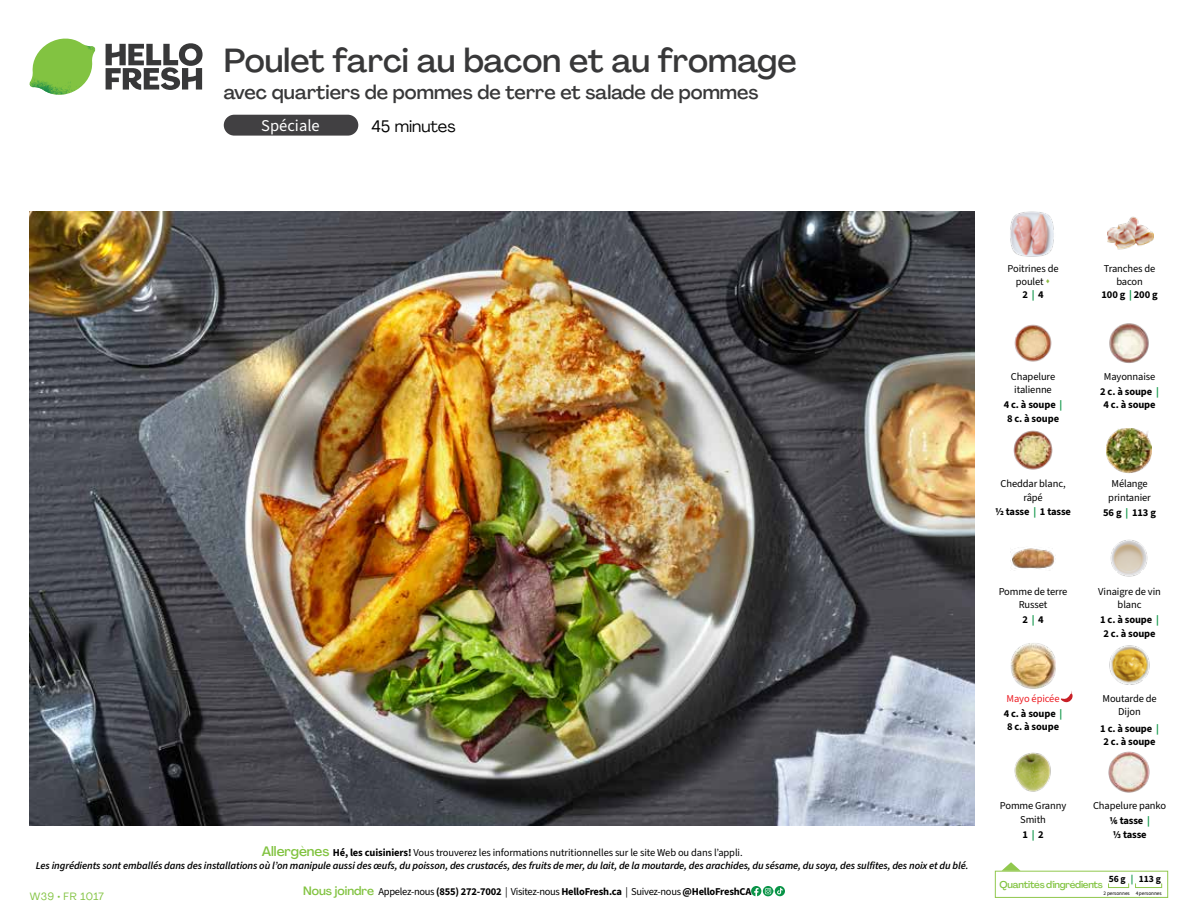
<style>
.page{position:relative;width:1188px;height:918px;background:#fff}
.page>*{position:absolute;margin:0;border:0;box-sizing:border-box;transform-origin:0 0}
.t1{font:500 33px "Agrandir";letter-spacing:-.005em;color:#383839}
.t2{font:500 19.5px "Agrandir";color:#383839}
.t3{font:16.5px "Agrandir";color:#000}
.t4{font:16.5px "Source Sans 3";color:#fff}
.t5{font:italic 600 10.5px/13.5px "Source Sans 3";letter-spacing:-.01em;color:#000;text-align:center}
.t6{font:10.5px/13.5px "Source Sans 3";letter-spacing:-.01em;color:#000;text-align:center}
.t7{font:700 10.5px/13.5px "Source Sans 3";letter-spacing:-.01em;color:#000;text-align:center}
.t8{font:10.5px/14.9px "Source Sans 3";letter-spacing:-.01em;color:#ed1d24}
.t9{font:10.5px "Agrandir";letter-spacing:.045em;color:#82c341}
.t10{font:500 9.75px "Agrandir";letter-spacing:-.025em;color:#82c341}
.t11{font:700 9.6px "Source Sans 3";color:#000}
.t12{font:5.25px "Source Sans 3";letter-spacing:-.01em;color:#000}
.s1{color:#8cba42}
.s2{font-weight:700}
.s3{font-weight:700;color:#0b9446}
.s4{font-family:"Agrandir";font-weight:500;font-style:normal;font-size:13.5px;color:#82c341}
.s5{font-weight:700;font-style:normal}
.s6{font-weight:400;font-style:normal}
.s7{font-family:"Agrandir";font-weight:500;font-size:12px;color:#82c341}
.s8{font-weight:400}
.s9{color:#0b9446}
.s10{font-weight:700;color:#000}
</style>
<div class="page">
<svg style="left:106px;top:43px;width:97px;height:47px"></svg>
<svg style="left:34px;top:39px;width:59px;height:38px"></svg>
<img style="left:65px;top:39px;width:30px;height:25px">
<img style="left:33px;top:60px;width:56px;height:10px">
<img style="left:29px;top:64px;width:58px;height:31px">
<img style="left:64px;top:70px;width:25px;height:24px">
<img style="left:30px;top:211px;width:945px;height:615px">
<svg style="left:775px;top:886px;width:10px;height:10px"></svg>
<svg style="left:751px;top:886px;width:32px;height:10px"></svg>
<svg style="left:1002px;top:862px;width:19px;height:9px"></svg>
<div style="left:995px;top:871px;width:173px;height:27px;border:1px solid #91c84e"></div>
<div style="left:1108px;top:883px;width:21px;height:5px;border:1px solid #91c84e"></div>
<div style="left:1135px;top:883px;width:27px;height:5px;border:1px solid #91c84e"></div>
<img style="left:1014px;top:324px;width:38px;height:38px">
<img style="left:1109px;top:323px;width:40px;height:40px">
<img style="left:1013px;top:430px;width:40px;height:40px">
<img style="left:1106px;top:428px;width:46px;height:46px">
<img style="left:1011px;top:547px;width:45px;height:22px">
<img style="left:1110px;top:539px;width:38px;height:38px">
<img style="left:1011px;top:643px;width:45px;height:45px">
<img style="left:1014px;top:752px;width:37px;height:40px">
<img style="left:1108px;top:751px;width:42px;height:42px">
<img style="left:1108px;top:216px;width:45px;height:34px">
<img style="left:1010px;top:212px;width:44px;height:45px">
<img style="left:1109px;top:645px;width:41px;height:40px">
<svg style="left:1061px;top:691px;width:12px;height:12px"></svg>
<div style="left:224px;top:115px;width:134px;height:21px;background:#414042;border-radius:10px"></div>
<h1 class="t1" style="left:224px;top:40px;width:574px">Poulet farci au bacon et au fromage</h1>
<h2 class="t2" style="left:224px;top:80px;width:536px">avec quartiers de pommes de terre et salade de pommes</h2>
<h3 class="t3" style="left:372px;top:116px;width:86px">45 minutes</h3>
<h3 class="t4" style="left:261px;top:115px;width:60px">Spéciale</h3>
<p class="t6" style="left:1008px;top:262px;width:53px;line-height:13px">Poitrines de poulet <span class="s1">▲<br></span><span class="s2">2</span> <span class="s3">|</span> <span class="s2">4</span></p>
<p class="t6" style="left:1101px;top:262px;width:58px;line-height:13px">Tranches de bacon<br><span class="s2">100 g</span> <span class="s3">|</span> <span class="s2">200 g</span></p>
<p class="t5" style="left:36px;top:845px;width:934px"><span class="s4">Allergènes</span> <span class="s5">Hé, les cuisiniers!</span> <span class="s6">Vous trouverez les informations nutritionnelles sur le site Web ou dans l’appli.<br></span>Les ingrédients sont emballés dans des installations où l’on manipule aussi des œufs, du poisson, des crustacés, des fruits de mer, du lait, de la moutarde, des arachides, du sésame, du soya, des sulfites, des noix et du blé.</p>
<p class="t9" style="left:30px;top:890px;width:76px">W39 • FR 1017</p>
<p class="t7" style="left:303px;top:885px;width:450px"><span class="s7">Nous joindre</span> <span class="s8">Appelez-nous</span> (855) 272-7002 <span class="s8">| Visitez-nous</span> HelloFresh.ca <span class="s8">| Suivez-nous</span> @HelloFreshCA</p>
<p class="t6" style="left:1011px;top:370px;width:46px">Chapelure italienne</p>
<p class="t7" style="left:1004px;top:398px;width:60px">4 c. à soupe <span class="s9">|<br></span>8 c. à soupe</p>
<p class="t6" style="left:1100px;top:369px;width:60px;line-height:14.9px">Mayonnaise<br><span class="s2">2 c. à soupe</span> <span class="s3">|</span></p>
<p class="t7" style="left:1104px;top:398px;width:54px">4 c. à soupe</p>
<p class="t6" style="left:995px;top:477px;width:77px">Cheddar blanc, râpé<br><span class="s2">½ tasse</span> <span class="s3">|</span> <span class="s2">1 tasse</span></p>
<p class="t6" style="left:1108px;top:477px;width:44px">Mélange printanier</p>
<p class="t7" style="left:1103px;top:506px;width:54px">56 g <span class="s9">|</span> 113 g</p>
<p class="t6" style="left:999px;top:584px;width:70px">Pomme de terre<br>Russet</p>
<p class="t7" style="left:1022px;top:613px;width:23px">2 <span class="s9">|</span> 4</p>
<p class="t8" style="left:1004px;top:691px;width:60px">Mayo épicée<br><span class="s10">4 c. à soupe</span> <span class="s3">|</span></p>
<p class="t7" style="left:1007px;top:720px;width:54px">8 c. à soupe</p>
<p class="t6" style="left:1000px;top:799px;width:68px">Pomme Granny<br>Smith</p>
<p class="t7" style="left:1022px;top:828px;width:23px">1 <span class="s9">|</span> 2</p>
<p class="t6" style="left:1098px;top:584px;width:64px">Vinaigre de vin blanc</p>
<p class="t7" style="left:1100px;top:613px;width:60px">1 c. à soupe <span class="s9">|<br></span>2 c. à soupe</p>
<p class="t6" style="left:1102px;top:692px;width:56px">Moutarde de<br>Dijon</p>
<p class="t7" style="left:1100px;top:721px;width:60px">1 c. à soupe <span class="s9">|<br></span>2 c. à soupe</p>
<p class="t6" style="left:1093px;top:798px;width:75px;line-height:14.9px">Chapelure panko<br><span class="s2">1/6 tasse</span> <span class="s3">|</span></p>
<p class="t7" style="left:1113px;top:827px;width:36px">1/3 tasse</p>
<p class="t11" style="left:1109px;top:872px;width:54px">56 g <span class="s9">|</span> 113 g</p>
<p class="t12" style="left:1103px;top:890px;width:60px">2 personnes 4 personnes</p>
<p class="t10" style="left:1000px;top:878px;width:105px">Quantités d'ingrédients</p>
</div>
